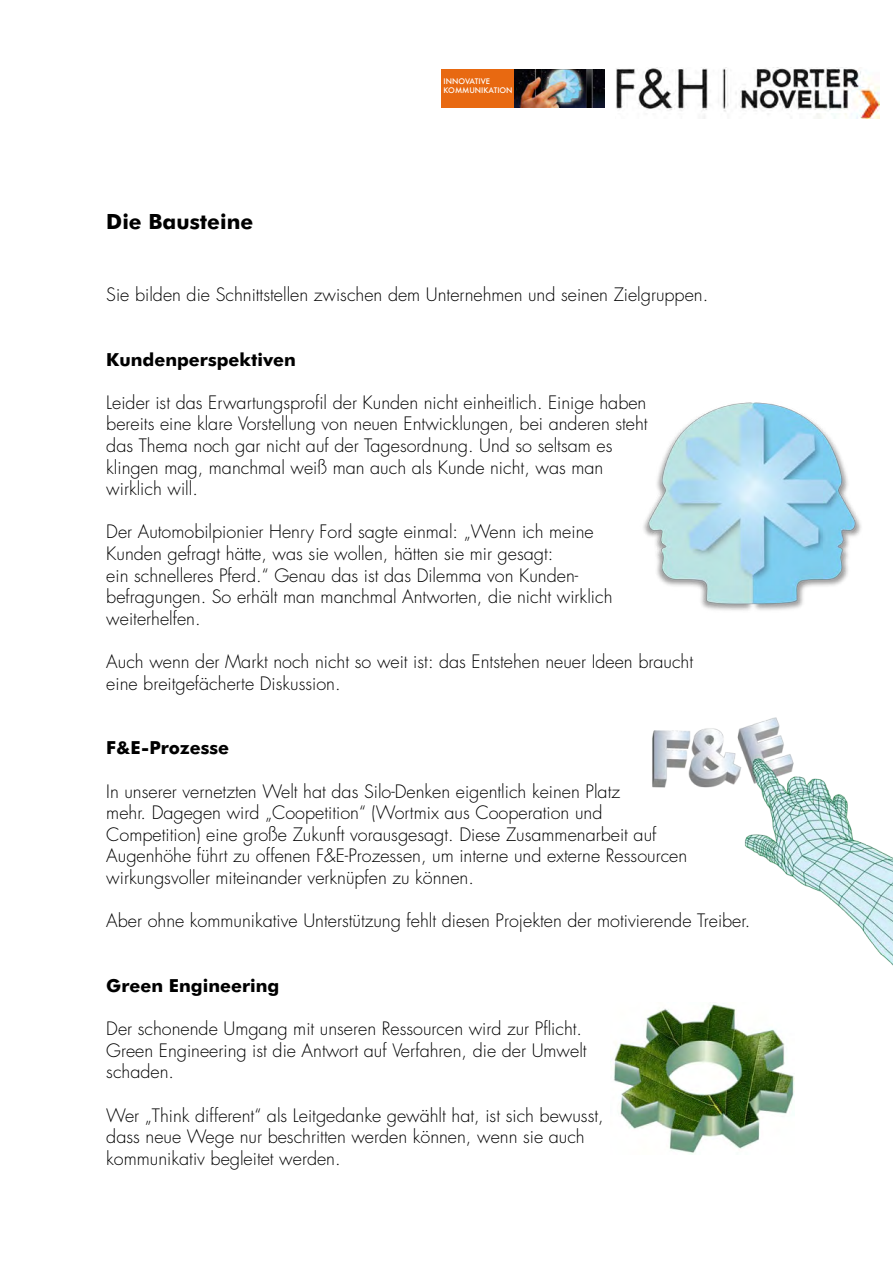
<style>
.page{position:relative;width:893px;height:1263px;background:#fff}
.page>*{position:absolute;margin:0;border:0;box-sizing:border-box;transform-origin:0 0}
.t1{font:700 21px "Futura BT";color:#000}
.t2{font:300 18px/21.6px "Futura";color:#000}
.t3{font:700 18px "Futura BT";color:#000}
.t4{font:500 7.5px/9px "Futura";color:#fff}
</style>
<div class="page">
<img style="left:616px;top:67px;width:264px;height:52px">
<img style="left:643px;top:402px;width:218px;height:209px">
<img style="left:652px;top:717px;width:241px;height:249px">
<img style="left:614px;top:1004px;width:181px;height:150px">
<div style="left:441px;top:69px;width:74px;height:38px;background:#e86911"></div>
<img style="left:515px;top:69px;width:90px;height:39px">
<p class="t1" style="left:106px;top:208px;width:148px">Die Bausteine</p>
<p class="t4" style="left:444px;top:77px;width:70px">INNOVATIVE<br>KOMMUNIKATION</p>
<p class="t2" style="left:106px;top:284px;width:603px">Sie bilden die Schnittstellen zwischen dem Unternehmen und seinen Zielgruppen.</p>
<p class="t3" style="left:106px;top:348px;width:191px">Kundenperspektiven</p>
<p class="t2" style="left:106px;top:392px;width:543px">Leider ist das Erwartungsprofil der Kunden nicht einheitlich. Einige haben bereits eine klare Vorstellung von neuen Entwicklungen, bei anderen steht das Thema noch gar nicht auf der Tagesordnung. Und so seltsam es klingen mag, manchmal weiß man auch als Kunde nicht, was man wirklich will.</p>
<p class="t2" style="left:106px;top:521px;width:508px">Der Automobilpionier Henry Ford sagte einmal: „Wenn ich meine Kunden gefragt hätte, was sie wollen, hätten sie mir gesagt:<br>ein schnelleres Pferd.“ Genau das ist das Dilemma von Kunden&shy;befragungen. So erhält man manchmal Antworten, die nicht wirklich weiterhelfen.</p>
<p class="t2" style="left:106px;top:651px;width:588px">Auch wenn der Markt noch nicht so weit ist: das Entstehen neuer Ideen braucht eine breitgefächerte Diskussion.</p>
<p class="t3" style="left:106px;top:737px;width:124px">F&amp;E-Prozesse</p>
<p class="t2" style="left:106px;top:780px;width:582px">In unserer vernetzten Welt hat das Silo-Denken eigentlich keinen Platz<br>mehr. Dagegen wird „Coopetition“ (Wortmix aus Cooperation und Competition) eine große Zukunft vorausgesagt. Diese Zusammenarbeit auf Augenhöhe führt zu offenen F&amp;E-Prozessen, um interne und externe Ressourcen wirkungsvoller miteinander verknüpfen zu können.</p>
<p class="t2" style="left:106px;top:910px;width:645px">Aber ohne kommunikative Unterstützung fehlt diesen Projekten der motivierende Treiber.</p>
<p class="t3" style="left:106px;top:975px;width:175px">Green Engineering</p>
<p class="t2" style="left:106px;top:1018px;width:482px">Der schonende Umgang mit unseren Ressourcen wird zur Pflicht.<br>Green Engineering ist die Antwort auf Verfahren, die der Umwelt schaden.</p>
<p class="t2" style="left:106px;top:1104px;width:499px">Wer „Think different“ als Leitgedanke gewählt hat, ist sich bewusst, dass neue Wege nur beschritten werden können, wenn sie auch kommunikativ begleitet werden.</p>
</div>
